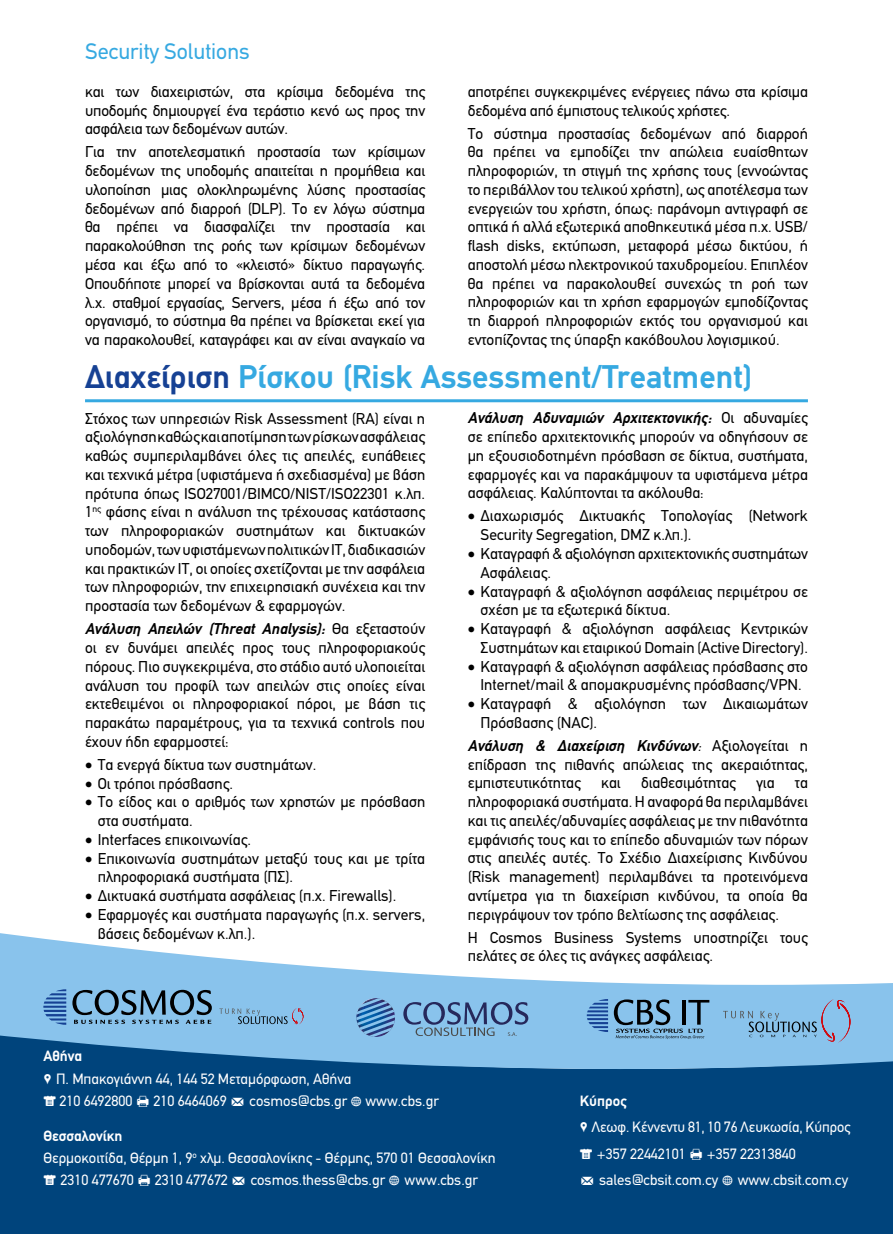
<style>
.page{position:relative;width:893px;height:1234px;background:#fff}
.page>*{position:absolute;margin:0;border:0;box-sizing:border-box;transform-origin:0 0}
.t1{font:700 33px "PF Din Text";color:#36a9e1}
.t2{font:22.5px "PF Din Text";color:#36a9e1}
.t3{font:15.75px/18.8px "PF Din Text";color:#000}
.t4{font:15px/22.2px "PF Din Text";color:#fff}
.s1{color:#164194}
.s2{font-weight:700;font-style:italic}
.s3{font-style:italic}
.s4{font-weight:700}
.s5{font-family:"Modern Pictograms"}
.s6{font-family:"Modern Pictograms";font-size:16.5px}
</style>
<div class="page">
<div style="left:0;top:145px;width:893px;height:1088px;background:#00447c"></div>
<div style="left:0;top:145px;width:893px;height:693px;background:#fff"></div>
<svg style="left:0;top:838px;width:893px;height:231px;background:#cee4f3"></svg>
<img style="left:356px;top:997px;width:39px;height:1px">
<svg style="left:403px;top:1001px;width:125px;height:35px;background:#709bc4"></svg>
<svg style="left:356px;top:998px;width:39px;height:38px"></svg>
<svg style="left:723px;top:998px;width:128px;height:44px;background:#84b3d8"></svg>
<svg style="left:587px;top:998px;width:21px;height:33px"></svg>
<svg style="left:614px;top:999px;width:95px;height:39px;background:#6691b0"></svg>
<svg style="left:72px;top:989px;width:140px;height:34px;background:#638dab"></svg>
<svg style="left:43px;top:989px;width:23px;height:35px"></svg>
<svg style="left:219px;top:1007px;width:84px;height:17px"></svg>
<h2 class="t2" style="left:85px;top:39px;width:166px">Security Solutions</h2>
<p class="t3" style="left:85px;top:82px;width:342px;text-align:justify">και των διαχειριστών, στα κρίσιμα δεδομένα της υποδομής δημιουργεί ένα τεράστιο κενό ως προς την ασφάλεια των δεδομένων αυτών.</p>
<p class="t3" style="left:85px;top:143px;width:342px;text-align:justify">Για την αποτελεσματική προστασία των κρίσιμων δεδομένων της υποδομής απαιτείται η προμήθεια και υλοποίηση μιας ολοκληρωμένης λύσης προστασίας δεδομένων από διαρροή (DLP). Το εν λόγω σύστημα θα πρέπει να διασφαλίζει την προστασία και παρακολούθηση της ροής των κρίσιμων δεδομένων μέσα και έξω από το «κλειστό» δίκτυο παραγωγής.<br>Οπουδήποτε μπορεί να βρίσκονται αυτά τα δεδομένα λ.χ. σταθμοί εργασίας, Servers, μέσα ή έξω από τον οργανισμό, το σύστημα θα πρέπει να βρίσκεται εκεί για να παρακολουθεί, καταγράφει και αν είναι αναγκαίο να</p>
<p class="t3" style="left:468px;top:82px;width:342px">αποτρέπει συγκεκριμένες ενέργειες πάνω στα κρίσιμα δεδομένα από έμπιστους τελικούς χρήστες.</p>
<p class="t3" style="left:468px;top:124px;width:342px;text-align:justify">Το σύστημα προστασίας δεδομένων από διαρροή θα πρέπει να εμποδίζει την απώλεια ευαίσθητων πληροφοριών, τη στιγμή της χρήσης τους (εννοώντας το περιβάλλον του τελικού χρήστη), ως αποτέλεσμα των ενεργειών του χρήστη, όπως: παράνομη αντιγραφή σε οπτικά ή αλλά εξωτερικά αποθηκευτικά μέσα π.χ. USB/ flash disks, εκτύπωση, μεταφορά μέσω δικτύου, ή αποστολή μέσω ηλεκτρονικού ταχυδρομείου. Επιπλέον θα πρέπει να παρακολουθεί συνεχώς τη ροή των πληροφοριών και τη χρήση εφαρμογών εμποδίζοντας τη διαρροή πληροφοριών εκτός του οργανισμού και εντοπίζοντας της ύπαρξη κακόβουλου λογισμικού.</p>
<h1 class="t1" style="left:85px;top:357px;width:669px"><span class="s1">Διαχείριση</span> Ρίσκου (Risk Assessment/Treatment)</h1>
<p class="t3" style="left:85px;top:409px;width:342px;text-align:justify">Στόχος των υπηρεσιών Risk Assessment (RA) είναι η αξιολόγηση καθώς και αποτίμηση των ρίσκων ασφάλειας καθώς συμπεριλαμβάνει όλες τις απειλές, ευπάθειες και τεχνικά μέτρα (υφιστάμενα ή σχεδιασμένα) με βάση πρότυπα όπως ISO27001/BIMCO/NIST/ISO22301 κ.λπ.<br>1<sup>ης</sup> φάσης είναι η ανάλυση της τρέχουσας κατάστασης των πληροφοριακών συστημάτων και δικτυακών υποδομών, των υφιστάμενων πολιτικών ΙΤ, διαδικασιών και πρακτικών ΙΤ, οι οποίες σχετίζονται με την ασφάλεια των πληροφοριών, την επιχειρησιακή συνέχεια και την προστασία των δεδομένων &amp; εφαρμογών.</p>
<p class="t3" style="left:85px;top:619px;width:342px;text-align:justify"><span class="s2">Ανάλυση Απειλών (Threat Analysis):</span> Θα εξεταστούν οι εν δυνάμει απειλές προς τους πληροφοριακούς πόρους. Πιο συγκεκριμένα, στο στάδιο αυτό υλοποιείται ανάλυση του προφίλ των απειλών στις οποίες είναι εκτεθειμένοι οι πληροφοριακοί πόροι, με βάση τις παρακάτω παραμέτρους, για τα τεχνικά controls που έχουν ήδη εφαρμοστεί:</p>
<p class="t3" style="left:85px;top:755px;width:233px">• Τα ενεργά δίκτυα των συστημάτων.</p>
<p class="t3" style="left:85px;top:773px;width:150px">• Οι τρόποι πρόσβασης.</p>
<p class="t3" style="left:98px;top:792px;width:329px;text-indent:-13px">• Το είδος και ο αριθμός των χρηστών με πρόσβαση στα συστήματα.</p>
<p class="t3" style="left:85px;top:830px;width:168px">• Interfaces επικοινωνίας.</p>
<p class="t3" style="left:98px;top:848px;width:329px;text-indent:-13px">• Επικοινωνία συστημάτων μεταξύ τους και με τρίτα πληροφοριακά συστήματα (ΠΣ).</p>
<p class="t3" style="left:85px;top:886px;width:313px">• Δικτυακά συστήματα ασφάλειας (π.χ. Firewalls).</p>
<p class="t3" style="left:98px;top:904px;width:329px;text-indent:-13px">• Εφαρμογές και συστήματα παραγωγής (π.χ. servers, βάσεις δεδομένων κ.λπ.).</p>
<p class="t3" style="left:468px;top:408px;width:342px;text-align:justify"><span class="s2">Ανάλυση Αδυναμιών Αρχιτεκτονικής:</span> Οι αδυναμίες σε επίπεδο αρχιτεκτονικής μπορούν να οδηγήσουν σε μη εξουσιοδοτημένη πρόσβαση σε δίκτυα, συστήματα, εφαρμογές και να παρακάμψουν τα υφιστάμενα μέτρα ασφάλειας. Καλύπτονται τα ακόλουθα:</p>
<p class="t3" style="left:480px;top:506px;width:329px;text-indent:-13px">• Διαχωρισμός Δικτυακής Τοπολογίας (Network<br>Security Segregation, DMZ κ.λπ.).</p>
<p class="t3" style="left:480px;top:544px;width:329px;text-indent:-13px">• Καταγραφή &amp; αξιολόγηση αρχιτεκτονικής συστημάτων<br>Ασφάλειας.</p>
<p class="t3" style="left:480px;top:581px;width:329px;text-indent:-13px">• Καταγραφή &amp; αξιολόγηση ασφάλειας περιμέτρου σε σχέση με τα εξωτερικά δίκτυα.</p>
<p class="t3" style="left:468px;top:619px;width:342px;text-align:right">• Καταγραφή &amp; αξιολόγηση ασφάλειας Κεντρικών<br>Συστημάτων και εταιρικού Domain (Active Directory).</p>
<p class="t3" style="left:468px;top:656px;width:342px;text-align:center">• Καταγραφή &amp; αξιολόγηση ασφάλειας πρόσβασης στο<br>Internet/mail &amp; απομακρυσμένης πρόσβασης/VPN.</p>
<p class="t3" style="left:480px;top:694px;width:329px;text-indent:-13px">• Καταγραφή &amp; αξιολόγηση των Δικαιωμάτων<br>Πρόσβασης (NAC).</p>
<p class="t3" style="left:468px;top:736px;width:342px;text-align:justify"><span class="s2">Ανάλυση &amp; Διαχείριση Κινδύνων</span><span class="s3">:</span> Αξιολογείται η επίδραση της πιθανής απώλειας της ακεραιότητας, εμπιστευτικότητας</p>
<p class="t3" style="left:601px;top:773px;width:21px">και</p>
<p class="t3" style="left:641px;top:773px;width:97px">διαθεσιμότητας</p>
<p class="t3" style="left:756px;top:773px;width:20px">για</p>
<p class="t3" style="left:468px;top:773px;width:342px;text-align:justify;text-indent:327px">τα πληροφοριακά συστήματα. Η αναφορά θα περιλαμβάνει και τις απειλές/αδυναμίες ασφάλειας με την πιθανότητα εμφάνισής τους και το επίπεδο αδυναμιών των πόρων στις απειλές αυτές. Το Σχέδιο Διαχείρισης Κινδύνου (Risk management) περιλαμβάνει τα προτεινόμενα αντίμετρα για τη διαχείριση κινδύνου, τα οποία θα περιγράψουν τον τρόπο βελτίωσης της ασφάλειας.</p>
<p class="t3" style="left:468px;top:927px;width:342px">Η Cosmos Business Systems υποστηρίζει τους πελάτες σε όλες τις ανάγκες ασφάλειας.</p>
<p class="t4" style="left:43px;top:1044px;width:397px"><span class="s4">Αθήνα<br></span><span class="s5">,</span> Π. Μπακογιάννη 44, 144 52 Μεταμόρφωση, Αθήνα<br><span class="s5">c</span> 210 6492800 <span class="s5">d</span> 210 6464069 <span class="s6">m</span> cosmos@cbs.gr <span class="s5">w</span> www.cbs.gr</p>
<p class="t4" style="left:43px;top:1124px;width:454px"><span class="s4">Θεσσαλονίκη<br></span>Θερμοκοιτίδα, Θέρμη 1, 9<sup>ο</sup> χλμ. Θεσσαλονίκης - Θέρμης, 570 01 Θεσσαλονίκη <span class="s5">c</span> 2310 477670 <span class="s5">d</span> 2310 477672 <span class="s6">m</span> cosmos.thess@cbs.gr <span class="s5">w</span> www.cbs.gr</p>
<p class="t4" style="left:580px;top:1087px;width:272px;line-height:26.5px"><span class="s4">Κύπρος<br></span><span class="s5">,</span> Λεωφ. Κέννεντυ 81, 10 76 Λευκωσία, Κύπρος <span class="s5">c</span> +357 22442101 <span class="s5">d</span> +357 22313840<br><span class="s6">m</span> sales@cbsit.com.cy <span class="s5">w</span> www.cbsit.com.cy</p>
</div>
